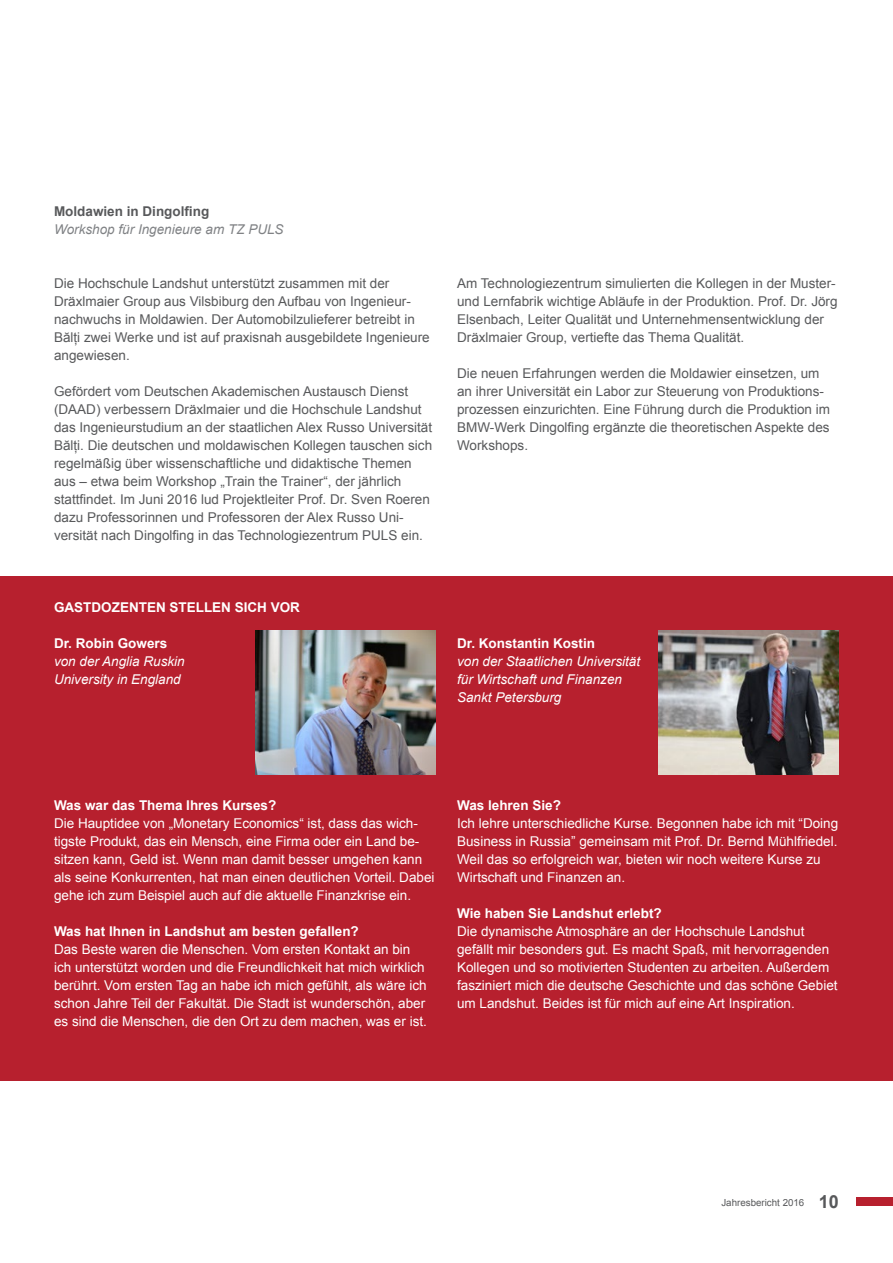
<style>
.page{position:relative;width:893px;height:1263px;background:#fff}
.page>*{position:absolute;margin:0;border:0;box-sizing:border-box;transform-origin:0 0}
.t1{font:13.5px/18px "Arial";color:#58595b}
.t2{font:13.5px/18px "Arial";color:#fff}
.t3{font:700 13.5px "Arial";color:#fff}
.t4{font:italic 13.5px/18px "Arial";color:#fff}
.t5{font:italic 13.5px "Arial";color:#808285}
.t6{font:700 13.5px "Arial";color:#58595b}
.t7{font:9.75px "Arial";color:#58595b}
.s1{font-weight:700;font-size:18px}
</style>
<div class="page">
<div style="left:856px;top:1197px;width:37px;height:9px;background:#b7202e"></div>
<div style="left:0;top:576px;width:893px;height:504px;background:#b7202e"></div>
<img style="left:256px;top:630px;width:180px;height:144px">
<img style="left:659px;top:630px;width:180px;height:144px">
<p class="t6" style="left:54px;top:202px;width:157px">Moldawien in Dingolfing</p>
<p class="t5" style="left:54px;top:221px;width:231px">Workshop für Ingenieure am TZ PULS</p>
<p class="t1" style="left:54px;top:274px;width:377px">Die Hochschule Landshut unterstützt zusammen mit der Dräxlmaier Group aus Vilsbiburg den Aufbau von Ingenieur&shy;nachwuchs in Moldawien. Der Automobilzulieferer betreibt in Bălți zwei Werke und ist auf praxisnah ausgebildete Ingenieure angewiesen.</p>
<p class="t1" style="left:54px;top:382px;width:356px">Gefördert vom Deutschen Akademischen Austausch Dienst (DAAD</p>
<p class="t1" style="left:54px;top:400px;width:380px;text-indent:42px">) verbessern Dräxlmaier und die Hochschule Landshut das Ingenieurstudium an der staatlichen Alex Russo U niversität Bălți. Die deutschen und moldawischen Kollegen tauschen sich regelmäßig über wissenschaftliche und didaktische Themen aus – etwa beim Workshop „Train the Trainer“, der jährlich stattfindet. Im Juni 2016 lud Projektleiter Prof. Dr. Sven Roeren dazu Professorinnen und Professoren der Alex Russo U ni&shy;versität nach Dingolfing in das Technologiezentrum PULS ein.</p>
<p class="t3" style="left:54px;top:598px;width:11px">GASTDOZENTEN</p>
<p class="t3" style="left:170px;top:598px;width:10px">STE</p>
<p class="t3" style="left:196px;top:598px;width:48px">LLEN SICH</p>
<p class="t3" style="left:271px;top:598px;width:20px">VOR</p>
<p class="t3" style="left:54px;top:634px;width:115px">Dr. Robin Gowers</p>
<p class="t4" style="left:54px;top:652px;width:132px">von der Anglia Ruskin<br>University in England</p>
<p class="t1" style="left:457px;top:274px;width:382px">Am Technologiezentrum simulierten die Kollegen in der Muster&shy;und Lernfabrik wichtige Abläufe in der Produktion. Prof. Dr. Jörg Elsenbach, Leiter Qualität und U nternehmensentwicklung der Dräxlmaier Group, vertiefte das Thema Qualität.</p>
<p class="t1" style="left:457px;top:364px;width:374px">Die neuen Erfahrungen werden die Moldawier einsetzen, um an ihrer U niversität ein Labor zur Steuerung von Produktions&shy;prozessen einzurichten. Eine Führung durch die Produktion im BMW-Werk Dingolfing ergänzte die theoretischen Aspekte des Workshops.</p>
<p class="t3" style="left:457px;top:634px;width:140px">Dr. Konstantin Kostin</p>
<p class="t4" style="left:457px;top:652px;width:185px">von der Staatlichen Universität für Wirtschaft und Finanzen<br>Sankt Petersburg</p>
<p class="t3" style="left:54px;top:796px;width:224px">Was war das Thema Ihres Kurses?</p>
<p class="t2" style="left:54px;top:814px;width:382px">Die Hauptidee von „Monetary Economics“ ist, dass das wich&shy;tigste Produkt, das ein Mensch, eine Firma oder ein Land be&shy;sitzen kann, Geld ist. Wenn man damit besser umgehen kann als seine Konkurrenten, hat man einen deutlichen Vorteil. Dabei gehe ich zum Beispiel auch auf die aktuelle Finanzkrise ein.</p>
<p class="t3" style="left:54px;top:922px;width:306px">Was hat Ihnen in Landshut am besten gefallen?</p>
<p class="t2" style="left:54px;top:940px;width:374px">Das Beste waren die Menschen. Vom ersten Kontakt an bin ich unterstützt worden und die Freundlichkeit hat mich wirklich berührt. Vom ersten Tag an habe ich mich gefühlt, als wäre ich schon Jahre Teil der Fakultät. Die Stadt ist wunderschön, aber es sind die Menschen, die den Ort zu dem machen, was er ist.</p>
<p class="t3" style="left:457px;top:796px;width:105px">Was lehren Sie?</p>
<p class="t2" style="left:457px;top:814px;width:383px">Ich lehre unterschiedliche Kurse. Begonnen habe ich mit “Doing Business in Russia” gemeinsam mit Prof. Dr. Bernd Mühlfriedel.<br>Weil das so erfolgreich war, bieten wir noch weitere Kurse zu Wirtschaft und Finanzen an.</p>
<p class="t3" style="left:457px;top:904px;width:206px">Wie haben Sie Landshut erlebt?</p>
<p class="t2" style="left:457px;top:922px;width:382px">Die dynamische Atmosphäre an der Hochschule Landshut gefällt mir besonders gut. Es macht Spaß, mit hervorragenden Kollegen und so motivierten Studenten zu arbeiten. Außerdem fasziniert mich die deutsche Geschichte und das schöne Gebiet um Landshut. Beides ist für mich auf eine Art Inspiration.</p>
<p class="t7" style="left:721px;top:1196px;width:119px">Jahresbericht 2016 <span class="s1">10</span></p>
</div>
